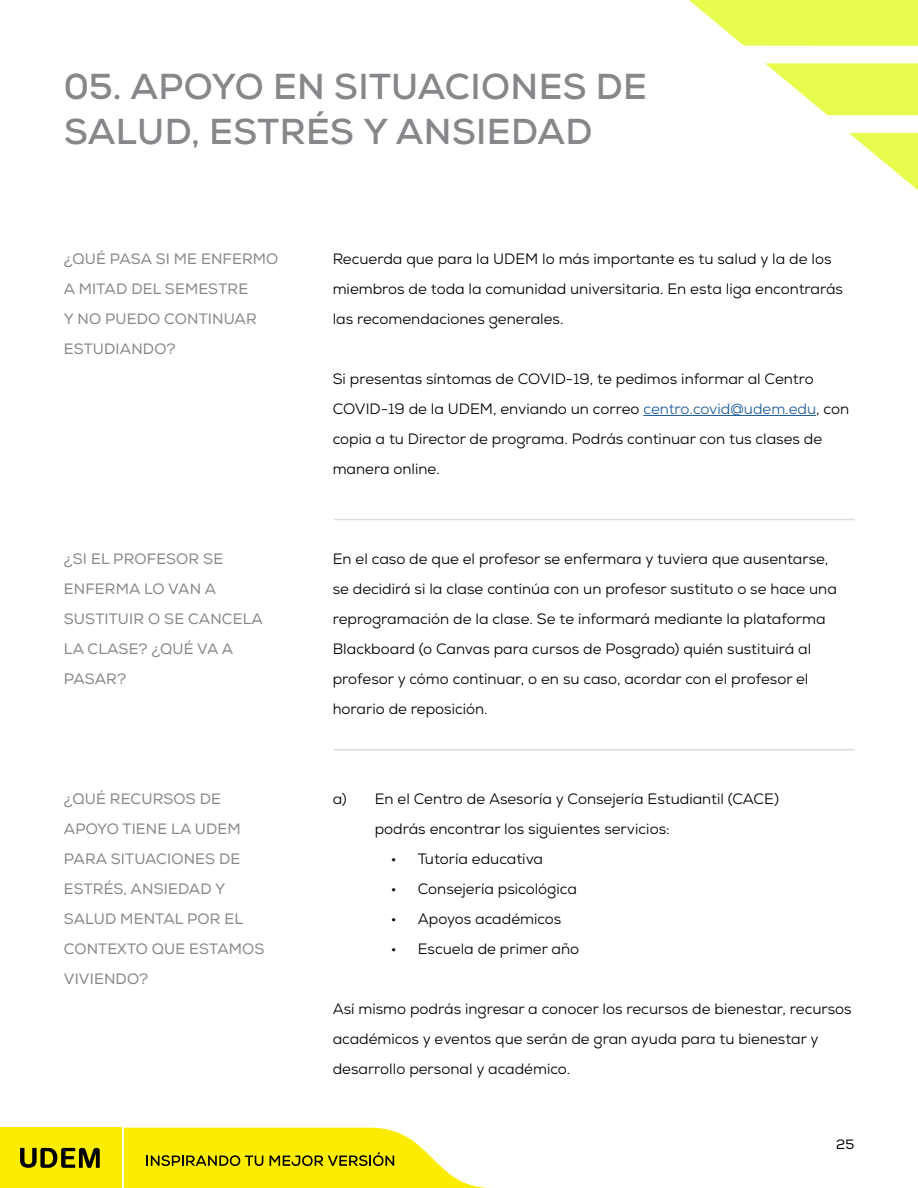
<style>
.page{position:relative;width:918px;height:1188px;background:#fff}
.page>*{position:absolute;margin:0;border:0;box-sizing:border-box;transform-origin:0 0}
.t1{font:700 36px/45px "Nexa";letter-spacing:.01em;color:#85878a}
.t2{font:15px/30px "Nexa";color:#000}
.t3{font:15px/30px "Nexa";letter-spacing:.01em;color:#85878a}
.t4{font:13.5px "Nexa";color:#000}
.s1{color:#215e9e}
</style>
<div class="page">
<svg style="left:849px;top:133px;width:69px;height:57px"></svg>
<svg style="left:765px;top:63px;width:153px;height:52px"></svg>
<svg style="left:689px;top:0;width:229px;height:46px;background:#eafc63"></svg>
<svg style="left:124px;top:1128px;width:366px;height:60px"></svg>
<div style="left:0;top:1127px;width:121px;height:61px;background:#fced00"></div>
<svg style="left:20px;top:1148px;width:80px;height:20px"></svg>
<hr style="left:334px;top:519px;width:521px;height:1px;background:#dcddde">
<hr style="left:334px;top:749px;width:521px;height:1px;background:#dcddde">
<hr style="left:643px;top:415px;width:173px;height:1px;background:#215e9e">
<h1 class="t1" style="left:64px;top:64px;width:585px">05. APOYO EN SITUACIONES DE<br>SALUD, ESTRÉS Y ANSIEDAD</h1>
<p class="t3" style="left:64px;top:244px;width:216px">¿QUÉ PASA SI ME ENFERMO<br>A MITAD DEL SEMESTRE<br>Y NO PUEDO CONTINUAR<br>ESTUDIANDO?</p>
<p class="t3" style="left:64px;top:544px;width:201px">¿SI EL PROFESOR SE<br>ENFERMA LO VAN A<br>SUSTITUIR O SE CANCELA<br>LA CLASE? ¿QUÉ VA A<br>PASAR?</p>
<p class="t3" style="left:64px;top:784px;width:202px">¿QUÉ RECURSOS DE<br>APOYO TIENE LA UDEM<br>PARA SITUACIONES DE<br>ESTRÉS, ANSIEDAD Y<br>SALUD MENTAL POR EL<br>CONTEXTO QUE ESTAMOS<br>VIVIENDO?</p>
<p class="t2" style="left:333px;top:244px;width:512px">Recuerda que para la UDEM lo más importante es tu salud y la de los miembros de toda la comunidad universitaria. En esta liga encontrarás las recomendaciones generales.</p>
<p class="t2" style="left:333px;top:364px;width:518px">Si presentas síntomas de COVID-19, te pedimos informar al Centro COVID-19 de la UDEM, enviando un correo <span class="s1">centro.covid@udem.edu</span>, con copia a tu Director de programa. Podrás continuar con tus clases de manera online.</p>
<p class="t2" style="left:333px;top:544px;width:506px">En el caso de que el profesor se enfermara y tuviera que ausentarse, se decidirá si la clase continúa con un profesor sustituto o se hace una reprogramación de la clase. Se te informará mediante la plataforma Blackboard (o Canvas para cursos de Posgrado) quién sustituirá al profesor y cómo continuar, o en su caso, acordar con el profesor el horario de reposición.</p>
<p class="t2" style="left:375px;top:784px;width:406px;text-indent:-42px">a) En el Centro de Asesoría y Consejería Estudiantil (CACE) podrás encontrar los siguientes servicios:</p>
<p class="t2" style="left:391px;top:844px;width:154px">• Tutoría educativa</p>
<p class="t2" style="left:391px;top:874px;width:188px">• Consejería psicológica</p>
<p class="t2" style="left:391px;top:904px;width:172px">• Apoyos académicos</p>
<p class="t2" style="left:391px;top:934px;width:190px">• Escuela de primer año</p>
<p class="t2" style="left:333px;top:994px;width:521px">Así mismo podrás ingresar a conocer los recursos de bienestar, recursos académicos y eventos que serán de gran ayuda para tu bienestar y desarrollo personal y académico.</p>
<p class="t4" style="left:836px;top:1136px;width:19px">25</p>
</div>
